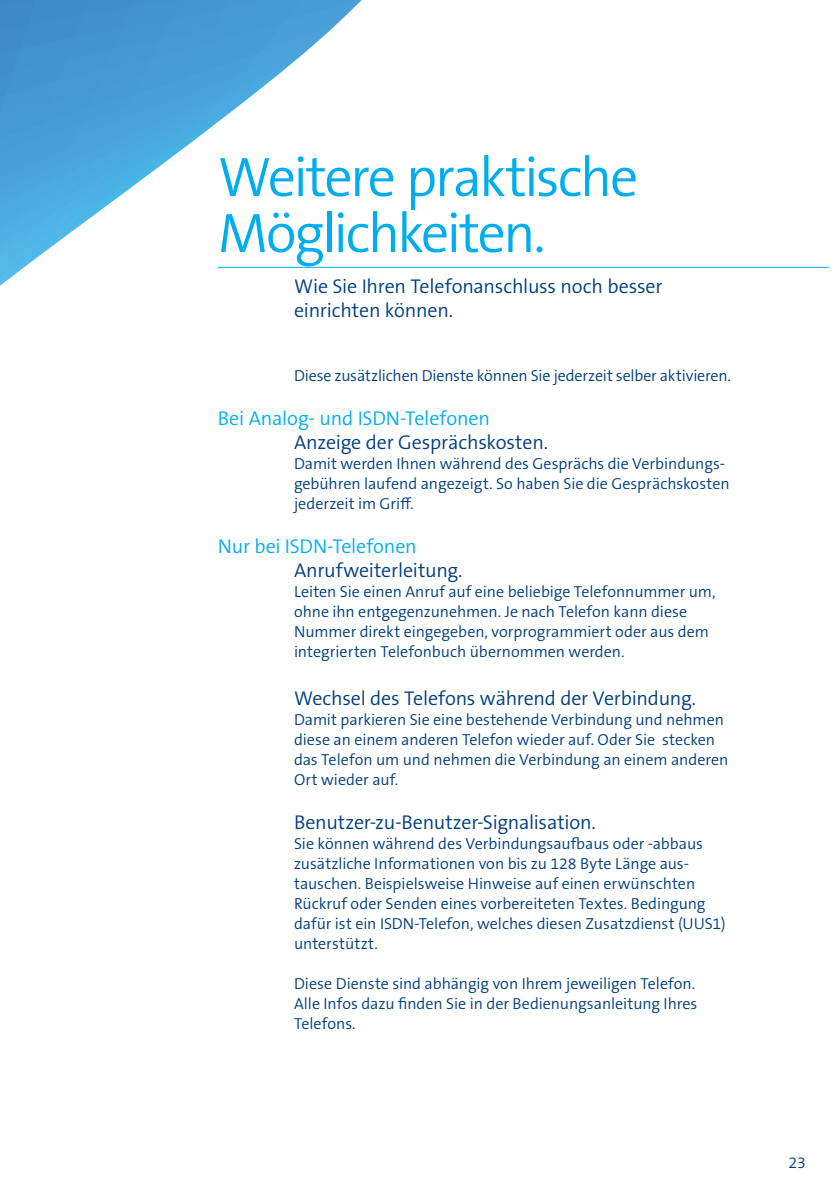
<style>
.page{position:relative;width:840px;height:1191px;background:#fff}
.page>*{position:absolute;margin:0;border:0;box-sizing:border-box;transform-origin:0 0}
.t1{font:300 56px/56px "The Sans B W4";letter-spacing:-.045em;color:#00aeef}
.t2{font:300 20px/24px "The Sans B W4";letter-spacing:-.01em;color:#003e7e}
.t3{font:300 20px "The Sans B W4";letter-spacing:-.01em;color:#00aeef}
.t4{font:300 16px/20px "The Sans B W4";letter-spacing:-.005em;color:#003e7e}
</style>
<div class="page">
<svg style="left:0;top:0;width:361px;height:286px"></svg>
<hr style="left:218px;top:267px;width:610px;height:1px;background:#00aeef">
<h1 class="t1" style="left:218px;top:149px;width:421px">Weitere praktische<br>Möglichkeiten.</h1>
<p class="t2" style="left:294px;top:274px;width:370px">Wie Sie Ihren Telefonanschluss noch besser einrichten können.</p>
<p class="t4" style="left:294px;top:366px;width:438px">Diese zusätzlichen Dienste können Sie jederzeit selber aktivieren.</p>
<p class="t3" style="left:218px;top:405px;width:273px">Bei Analog- und ISDN-Telefonen</p>
<p class="t2" style="left:294px;top:430px;width:255px">Anzeige der Gesprächskosten.</p>
<p class="t4" style="left:294px;top:454px;width:437px">Damit werden Ihnen während des Gesprächs die Verbindungs&shy;gebühren laufend angezeigt. So haben Sie die Gesprächskosten jederzeit im Griff.</p>
<p class="t3" style="left:218px;top:533px;width:200px">Nur bei ISDN-Telefonen</p>
<p class="t2" style="left:294px;top:558px;width:170px">Anrufweiterleitung.</p>
<p class="t4" style="left:294px;top:582px;width:423px">Leiten Sie einen Anruf auf eine beliebige Telefonnummer um, ohne ihn entgegenzunehmen. Je nach Telefon kann diese Nummer direkt eingegeben, vorprogrammiert oder aus dem integrierten Telefonbuch übernommen werden.</p>
<p class="t2" style="left:294px;top:686px;width:403px">Wechsel des Telefons während der Verbindung.</p>
<p class="t4" style="left:294px;top:710px;width:435px">Damit parkieren Sie eine bestehende Verbindung und nehmen diese an einem anderen Telefon wieder auf. Oder Sie stecken das Telefon um und nehmen die Verbindung an einem anderen Ort wieder auf.</p>
<p class="t2" style="left:294px;top:810px;width:303px">Benutzer-zu-Benutzer-Signalisation.</p>
<p class="t4" style="left:294px;top:834px;width:433px">Sie können während des Verbindungsaufbaus oder -abbaus zusätzliche Informationen von bis zu 128 Byte Länge aus&shy;tauschen. Beispielsweise Hinweise auf einen erwünschten Rückruf oder Senden eines vorbereiteten Textes. Bedingung dafür ist ein ISDN-Telefon, welches diesen Zusatzdienst (UUS1) unterstützt.</p>
<p class="t4" style="left:294px;top:974px;width:405px">Diese Dienste sind abhängig von Ihrem jeweiligen Telefon.<br>Alle Infos dazu finden Sie in der Bedienungsanleitung Ihres<br>Telefons.</p>
<p class="t4" style="left:788px;top:1153px;width:19px">23</p>
</div>
